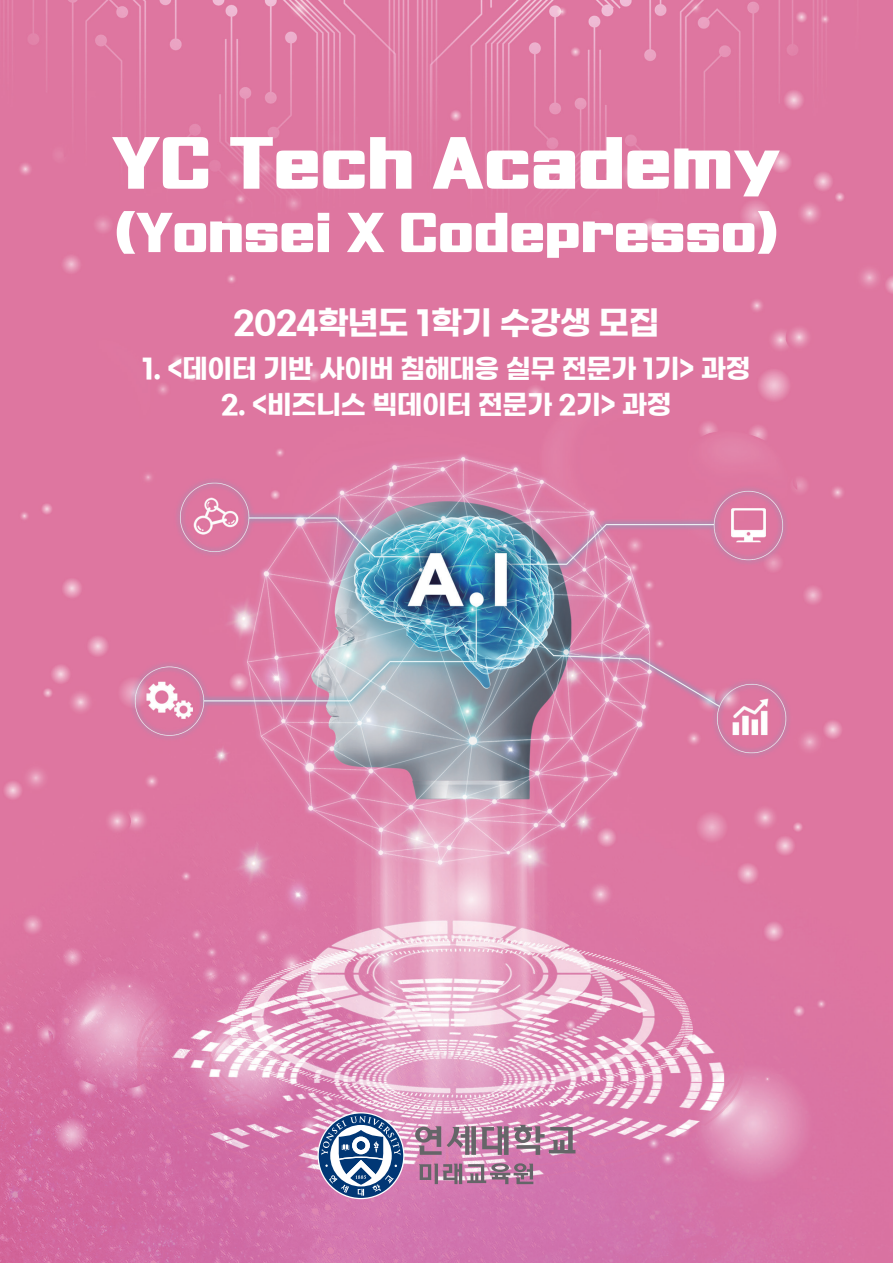
<style>
.page{position:relative;width:893px;height:1263px;background:#fff}
.page>*{position:absolute;margin:0;border:0;box-sizing:border-box;transform-origin:0 0}
.t1{font:69px "ic TT Ssanai B";letter-spacing:-.01em;color:#fff}
.t2{font:52.5px "ic TT Ssanai B";letter-spacing:-.01em;color:#fff}
.t3{font:33px "Gmarket Sans TTF Bold";letter-spacing:-.02em;color:#fff}
.t4{font:27px "Gmarket Sans TTF Bold";letter-spacing:-.02em;color:#fff}
</style>
<div class="page">
<img style="left:0;top:0;width:893px;height:1263px">
<svg style="left:317px;top:1112px;width:87px;height:87px"></svg>
<svg style="left:319px;top:1113px;width:84px;height:85px"></svg>
<svg style="left:321px;top:1116px;width:80px;height:80px"></svg>
<svg style="left:415px;top:1125px;width:160px;height:30px;background:#ad879f"></svg>
<svg style="left:419px;top:1163px;width:114px;height:21px;background:#a87f99"></svg>
<h1 class="t1" style="left:112px;top:126px;width:670px">YC Tech Academy</h1>
<h2 class="t2" style="left:110px;top:204px;width:674px">(Yonsei X Codepresso)</h2>
<p class="t3" style="left:233px;top:304px;width:428px">2024학년도 1학기 수강생 모집</p>
<p class="t4" style="left:142px;top:353px;width:610px">1. &lt;데이터 기반 사이버 침해대응 실무 전문가 1기&gt; 과정</p>
<p class="t4" style="left:221px;top:389px;width:452px">2. &lt;비즈니스 빅데이터 전문가 2기&gt; 과정</p>
</div>
